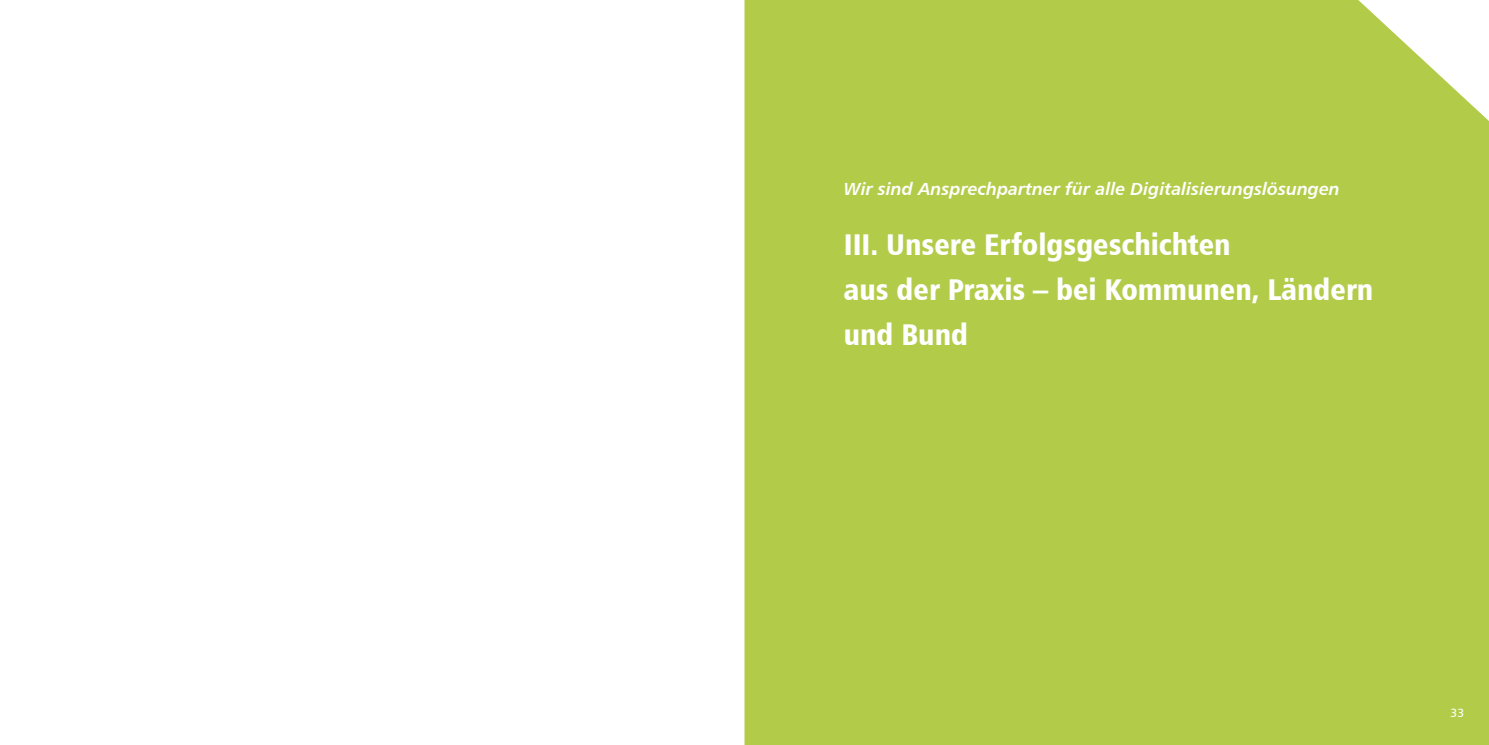
<style>
.page{position:relative;width:1489px;height:745px;background:#fff}
.page>*{position:absolute;margin:0;border:0;box-sizing:border-box;transform-origin:0 0}
.t1{font:30px/45px "Humanist 777 BT Black Condensed B";color:#fff}
.t2{font:17.5px "Humanist 777 BT Bold Italic B";color:#fff}
.t3{font:11.88px "Humanist 777 BT Roman B";color:#fff}
</style>
<div class="page">
<div style="left:744px;top:0;width:744px;height:744px;background:#b2cc4a"></div>
<p class="t2" style="left:843px;top:178px;width:497px">Wir sind Ansprechpartner für alle Digitalisierungslösungen</p>
<p class="t1" style="left:843px;top:221px;width:531px">III. Unsere Erfolgsgeschichten<br>aus der Praxis – bei Kommunen, Ländern und Bund</p>
<p class="t3" style="left:1450px;top:705px;width:15px">33</p>
</div>
